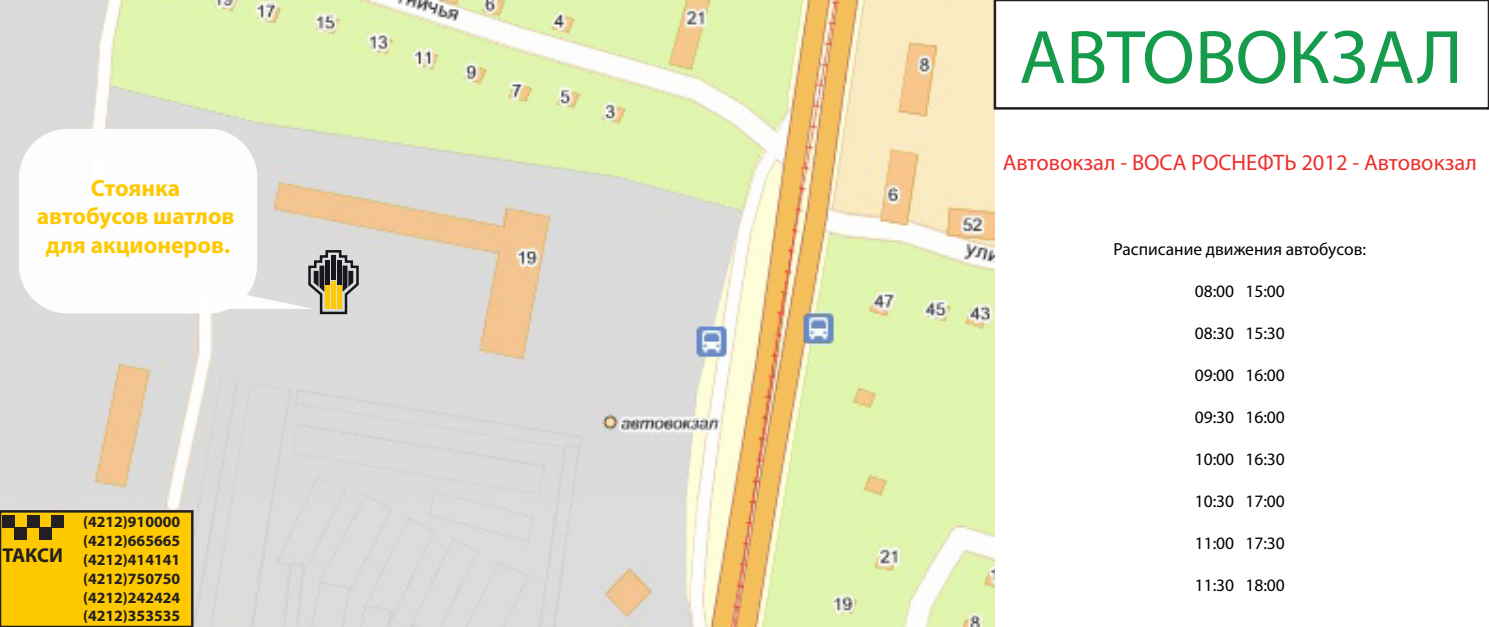
<style>
.page{position:relative;width:1489px;height:627px;background:#fff}
.page>*{position:absolute;margin:0;border:0;box-sizing:border-box;transform-origin:0 0}
.t1{font:76.25px "Myriad Pro";color:#169b4c}
.t2{font:700 23.5px/28.2px "Myriad Pro";color:#ffc900;text-align:center}
.t3{font:22.5px "Myriad Pro";color:#ee2f2c}
.t4{font:700 20.25px "Myriad Pro";letter-spacing:-.01em;color:#231f20}
.t5{font:17.5px "Myriad Pro";color:#000001}
.t6{font:700 15.75px/18.8px "Myriad Pro";color:#231f20;text-align:justify}
</style>
<div class="page">
<img style="left:0;top:0;width:994px;height:626px">
<div style="left:993px;top:0;width:495px;height:110px;border:2px solid #231f20"></div>
<div style="left:19px;top:129px;width:238px;height:184px;background:#fff;border-radius:49px"></div>
<svg style="left:222px;top:249px;width:138px;height:66px"></svg>
<div style="left:0;top:510px;width:193px;height:116px;background:#ffc900;border:2px solid #231f20"></div>
<div style="left:3px;top:514px;width:12px;height:12px;background:#231f20"></div>
<div style="left:15px;top:526px;width:12px;height:13px;background:#231f20"></div>
<div style="left:27px;top:514px;width:12px;height:12px;background:#231f20"></div>
<div style="left:39px;top:526px;width:12px;height:13px;background:#231f20"></div>
<div style="left:51px;top:514px;width:12px;height:12px;background:#231f20"></div>
<h2 class="t2" style="left:37px;top:173px;width:199px">Стоянка автобусов шатлов для акционеров.</h2>
<p class="t4" style="left:3px;top:541px;width:62px">ТАКСИ</p>
<p class="t6" style="left:83px;top:511px;width:99px">(4212)910000 (4212)665665 (4212)414141 (4212)750750 (4212)242424 (4212)353535</p>
<h1 class="t1" style="left:1019px;top:10px;width:445px">АВТОВОКЗАЛ</h1>
<p class="t3" style="left:1002px;top:148px;width:475px">Автовокзал - ВОСА РОСНЕФТЬ 2012 - Автовокзал</p>
<p class="t5" style="left:1113px;top:238px;width:254px">Расписание движения автобусов:</p>
<p class="t5" style="left:1194px;top:280px;width:92px">08:00 15:00</p>
<p class="t5" style="left:1194px;top:322px;width:92px">08:30 15:30</p>
<p class="t5" style="left:1194px;top:364px;width:92px">09:00 16:00</p>
<p class="t5" style="left:1194px;top:406px;width:92px">09:30 16:00</p>
<p class="t5" style="left:1194px;top:448px;width:92px">10:00 16:30</p>
<p class="t5" style="left:1194px;top:490px;width:92px">10:30 17:00</p>
<p class="t5" style="left:1194px;top:532px;width:92px">11:00 17:30</p>
<p class="t5" style="left:1194px;top:574px;width:92px">11:30 18:00</p>
</div>
